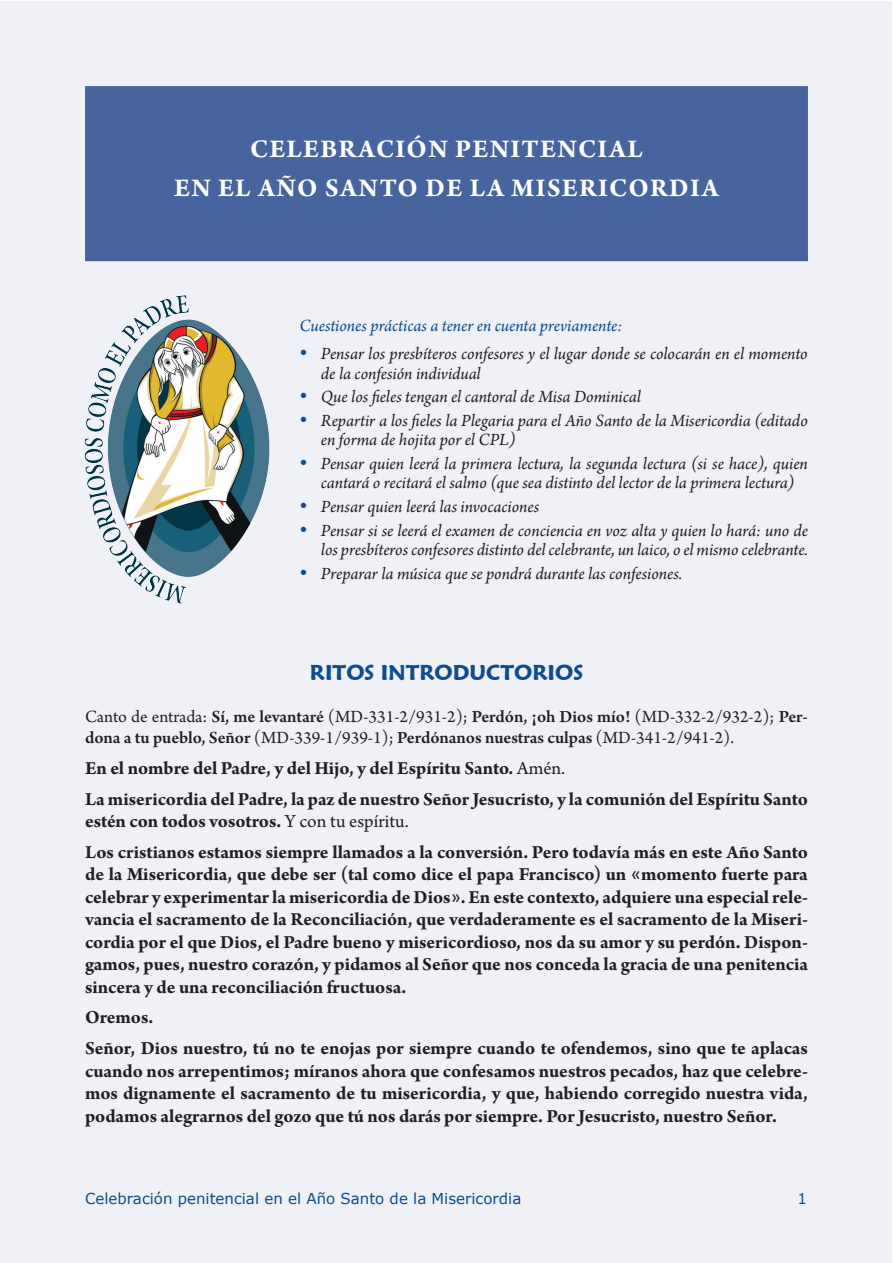
<style>
.page{position:relative;width:893px;height:1263px;background:#fff}
.page>*{position:absolute;margin:0;border:0;box-sizing:border-box;transform-origin:0 0}
.t1{font:700 27px/39px "Arno Pro";letter-spacing:.05em;color:#fff;text-align:center}
.Títols_grans{font:600 21px "Maiandra GD";color:#0d4c8d}
.t2{font:700 19.5px/22.5px "Arno Pro";letter-spacing:-.005em;color:#231f20;text-align:justify}
.t3{font:italic 18px/19.5px "Arno Pro";letter-spacing:-.005em;color:#231f20}
.t4{font:18px/20.7px "Arno Pro";color:#231f20}
.t5{font:italic 18px "Arno Pro";letter-spacing:-.005em;color:#0d4c8d}
.t6{font:15px "Verdana";color:#0d4c8d}
.s1{font-weight:600}
.s2{font-weight:400}
.s3{font-family:"Calibri";font-weight:400}
</style>
<div class="page">
<div style="left:1px;top:1px;width:891px;height:1261px;background:#eff1f6"></div>
<img style="left:84px;top:295px;width:186px;height:309px">
<div style="left:85px;top:86px;width:723px;height:175px;background:#46649d;border:2px solid #46649d"></div>
<p class="t1" style="left:174px;top:131px;width:546px">CELEBRACIÓN PENITENCIAL<br>EN EL AÑO SANTO DE LA MISERICORDIA</p>
<p class="t5" style="left:300px;top:315px;width:324px">Cuestiones prácticas a tener en cuenta previamente:</p>
<p class="t3" style="left:321px;top:345px;width:488px">Pensar los presbíteros confesores y el lugar donde se colocarán en el momento de la confesión individual</p>
<p class="t3" style="left:321px;top:388px;width:321px">Que los fieles tengan el cantoral de Misa Dominical</p>
<p class="t3" style="left:321px;top:412px;width:488px">Repartir a los fieles la Plegaria para el Año Santo de la Misericordia (editado en forma de hojita por el CPL)</p>
<p class="t3" style="left:321px;top:455px;width:488px">Pensar quien leerá la primera lectura, la segunda lectura (si se hace), quien cantará o recitará el salmo (que sea distinto del lector de la primera lectura)</p>
<p class="t3" style="left:321px;top:498px;width:220px">Pensar quien leerá las invocaciones</p>
<p class="t3" style="left:321px;top:522px;width:489px">Pensar si se leerá el examen de conciencia en voz alta y quien lo hará: uno de los presbíteros confesores distinto del celebrante, un laico, o el mismo celebrante.</p>
<p class="t3" style="left:321px;top:565px;width:363px">Preparar la música que se pondrá durante las confesiones.</p>
<p class="Títols_grans" style="left:310px;top:660px;width:275px">RITOS INTRODUCTORIOS</p>
<p class="t4" style="left:85px;top:707px;width:724px">Canto de entrada: <span class="s1">Sí, me levantaré</span> (MD-331-2/931-2); <span class="s1">Perdón, ¡oh Dios mío!</span> (MD-332-2/932-2); <span class="s1">Per&shy;dona a tu pueblo, Señor</span> (MD-339-1/939-1); <span class="s1">Perdónanos nuestras culpas</span> (MD-341-2/941-2).</p>
<p class="t2" style="left:85px;top:757px;width:482px">En el nombre del Padre, y del Hijo, y del Espíritu Santo. <span class="s2">Amén.</span></p>
<p class="t2" style="left:85px;top:788px;width:724px">La misericordia del Padre, la paz de nuestro Señor Jesucristo, y la comunión del Espíritu Santo estén con todos vosotros. <span class="s2">Y con tu espíritu.</span></p>
<p class="t2" style="left:85px;top:842px;width:724px">Los cristianos estamos siempre llamados a la conversión. Pero todavía más en este Año Santo de la Misericordia, que debe ser (tal como dice el papa Francisco) un <span class="s3">«</span>momento fuerte para celebrar y experimentar la misericordia de Dios<span class="s3">»</span>. En este contexto, adquiere una especial rele&shy;vancia el sacramento de la Reconciliación, que verdaderamente es el sacramento de la Miseri&shy;cordia por el que Dios, el Padre bueno y misericordioso, nos da su amor y su perdón. Dispon&shy;gamos, pues, nuestro corazón, y pidamos al Señor que nos conceda la gracia de una penitencia sincera y de una reconciliación fructuosa.</p>
<p class="t2" style="left:85px;top:1007px;width:70px">Oremos.</p>
<p class="t2" style="left:85px;top:1038px;width:724px">Señor, Dios nuestro, tú no te enojas por siempre cuando te ofendemos, sino que te aplacas cuando nos arrepentimos; míranos ahora que confesamos nuestros pecados, haz que celebre&shy;mos dignamente el sacramento de tu misericordia, y que, habiendo corregido nuestra vida, podamos alegrarnos del gozo que tú nos darás por siempre. Por Jesucristo, nuestro Señor.</p>
<p class="t6" style="left:85px;top:1188px;width:438px">Celebración penitencial en el Año Santo de la Misericordia</p>
<p class="t6" style="left:797px;top:1188px;width:11px">1</p>
</div>
